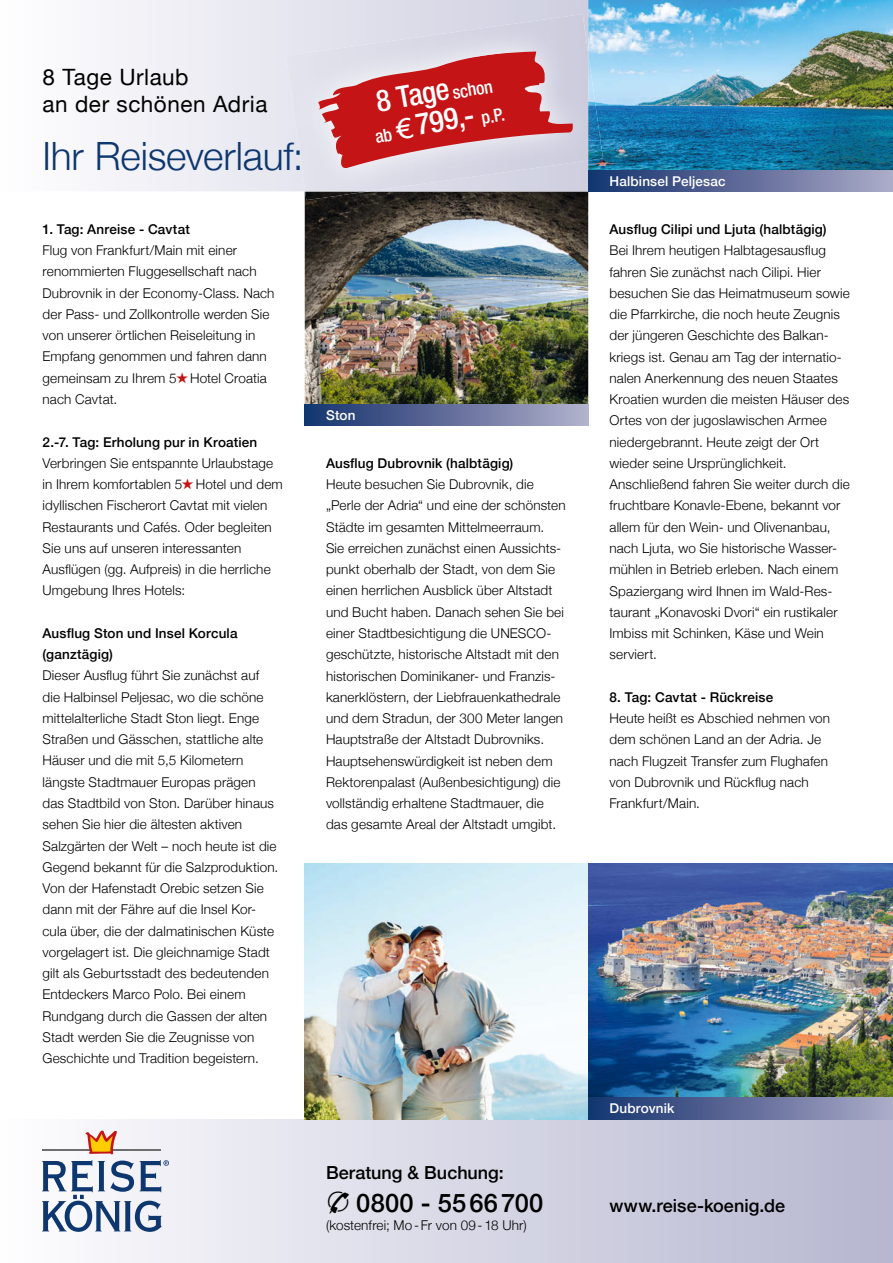
<style>
.page{position:relative;width:893px;height:1263px;background:#fff}
.page>*{position:absolute;margin:0;border:0;box-sizing:border-box;transform-origin:0 0}
.t1{font:300 39px "Helvetica Neue";letter-spacing:-.005em;color:#0e3770}
.t2{font:500 condensed 30px "Helvetica Neue";color:#fff}
.t3{font:500 25.5px "Helvetica Neue";letter-spacing:.01em;color:#000}
.t4{font:22.5px/27px "Helvetica Neue";letter-spacing:.025em;color:#000}
.t5{font:500 18px "Helvetica Neue";color:#000}
.t6{font:500 condensed 18px "Helvetica Neue";color:#fff}
.t7{font:300 13.5px/21.3px "Helvetica Neue";letter-spacing:.01em;color:#000}
.t8{font:500 13.5px/21.3px "Helvetica Neue";letter-spacing:.01em;color:#000}
.t9{font:500 13.5px "Helvetica Neue";letter-spacing:.01em;color:#fff}
.s1{color:#c51415}
.s2{font-size:18px}
.s3{font-family:"Euro Sans ITC";font-stretch:normal;font-size:30px}
.s4{font-size:30px}
</style>
<div class="page">
<div style="left:0;top:1119px;width:893px;height:144px;background:linear-gradient(to right,#fefdff,#b5b6d0)"></div>
<svg style="left:114px;top:0;width:474px;height:191px"></svg>
<img style="left:588px;top:0;width:305px;height:170px">
<div style="left:588px;top:170px;width:305px;height:22px;background:linear-gradient(to right,#13316c,#aba8c6)"></div>
<img style="left:305px;top:864px;width:588px;height:255px">
<img style="left:305px;top:192px;width:283px;height:212px">
<div style="left:305px;top:404px;width:283px;height:22px;background:linear-gradient(to right,#13316c,#b1aeca)"></div>
<div style="left:588px;top:1098px;width:305px;height:21px;background:linear-gradient(to right,#13316c,#aba8c6)"></div>
<img style="left:305px;top:191px;width:64px;height:1px">
<img style="left:286px;top:14px;width:302px;height:177px">
<svg style="left:298px;top:142px;width:2px;height:12px"></svg>
<img style="left:588px;top:53px;width:15px;height:108px">
<img style="left:305px;top:192px;width:62px;height:8px">
<svg style="left:315px;top:45px;width:260px;height:126px;background:#d07278"></svg>
<hr style="left:42px;top:1149px;width:119px;height:1px;background:#6e6e6e">
<svg style="left:85px;top:1130px;width:32px;height:24px"></svg>
<svg style="left:42px;top:1160px;width:127px;height:72px"></svg>
<svg style="left:328px;top:1192px;width:21px;height:22px"></svg>
<h3 class="t4" style="left:43px;top:65px;width:226px">8 Tage Urlaub<br>an der schönen Adria</h3>
<h1 class="t1" style="left:43px;top:125px;width:263px">Ihr Reiseverlauf:</h1>
<p class="t8" style="left:43px;top:217px;width:149px">1. Tag: Anreise - Cavtat</p>
<p class="t7" style="left:43px;top:239px;width:234px">Flug von Frankfurt/Main mit einer renommierten Fluggesellschaft nach Dubrovnik in der Economy-Class. Nach der Pass- und Zollkontrolle werden Sie von unserer örtlichen Reiseleitung in Empfang genommen und fahren dann gemeinsam zu Ihrem 5<span class="s1">★</span> Hotel Croatia nach Cavtat.</p>
<p class="t8" style="left:43px;top:430px;width:216px">2.-7. Tag: Erholung pur in Kroatien</p>
<p class="t7" style="left:43px;top:451px;width:242px">Verbringen Sie entspannte Urlaubstage in Ihrem komfortablen 5<span class="s1">★</span> Hotel und dem idyllischen Fischerort Cavtat mit vielen Restaurants und Cafés. Oder begleiten Sie uns auf unseren interessanten Ausflügen (gg. Aufpreis) in die herrliche Umgebung Ihres Hotels:</p>
<p class="t8" style="left:43px;top:621px;width:197px">Ausflug Ston und Insel Korcula (ganztägig)</p>
<p class="t7" style="left:43px;top:664px;width:237px">Dieser Ausflug führt Sie zunächst auf die Halbinsel Peljesac, wo die schöne mittelalterliche Stadt Ston liegt. Enge Straßen und Gässchen, stattliche alte Häuser und die mit 5,5 Kilometern längste Stadtmauer Europas prägen das Stadtbild von Ston. Darüber hinaus sehen Sie hier die ältesten aktiven Salzgärten der Welt – noch heute ist die Gegend bekannt für die Salzproduktion.<br>Von der Hafenstadt Orebic setzen Sie dann mit der Fähre auf die Insel Kor&shy;cula über, die der dalmatinischen Küste vorgelagert ist. Die gleichnamige Stadt gilt als Geburtsstadt des bedeutenden Entdeckers Marco Polo. Bei einem Rundgang durch die Gassen der alten Stadt werden Sie die Zeugnisse von Geschichte und Tradition begeistern.</p>
<h2 class="t2" style="left:373px;top:84px;width:119px;rotate:-10deg">8 Tage <span class="s2">schon</span></h2>
<h3 class="t6" style="left:374px;top:126px;width:133px;rotate:-10deg">ab <span class="s3">Ð</span> <span class="s4">799,-</span> p.P.</h3>
<p class="t9" style="left:326px;top:404px;width:31px">Ston</p>
<p class="t8" style="left:326px;top:451px;width:189px">Ausflug Dubrovnik (halbtägig)</p>
<p class="t7" style="left:326px;top:473px;width:241px">Heute besuchen Sie Dubrovnik, die „Perle der Adria“ und eine der schönsten Städte im gesamten Mittelmeerraum.<br>Sie erreichen zunächst einen Aussichts&shy;punkt oberhalb der Stadt, von dem Sie einen herrlichen Ausblick über Altstadt und Bucht haben. Danach sehen Sie bei einer Stadtbesichtigung die UNESCO&shy;geschützte, historische Altstadt mit den historischen Dominikaner- und Franzis&shy;kanerklöstern, der Liebfrauenkathedrale und dem Stradun, der 300 Meter langen Hauptstraße der Altstadt Dubrovniks.<br>Hauptsehenswürdigkeit ist neben dem Rektorenpalast (Außenbesichtigung) die vollständig erhaltene Stadtmauer, die das gesamte Areal der Altstadt umgibt.</p>
<h3 class="t5" style="left:326px;top:1158px;width:179px">Beratung &amp; Buchung:</h3>
<h3 class="t3" style="left:356px;top:1182px;width:189px">0800 - 55 66 700</h3>
<p class="t7" style="left:326px;top:1213px;width:202px">(kostenfrei; Mo - Fr von 09 - 18 Uhr)</p>
<p class="t9" style="left:609px;top:170px;width:118px">Halbinsel Peljesac</p>
<p class="t8" style="left:609px;top:217px;width:219px">Ausflug Cilipi und Ljuta (halbtägig)</p>
<p class="t7" style="left:609px;top:239px;width:242px">Bei Ihrem heutigen Halbtagesausflug fahren Sie zunächst nach Cilipi. Hier besuchen Sie das Heimatmuseum sowie die Pfarrkirche, die noch heute Zeugnis der jüngeren Geschichte des Balkan&shy;kriegs ist. Genau am Tag der internatio&shy;nalen Anerkennung des neuen Staates Kroatien wurden die meisten Häuser des Ortes von der jugoslawischen Armee niedergebrannt. Heute zeigt der Ort wieder seine Ursprünglichkeit.<br>Anschließend fahren Sie weiter durch die fruchtbare Konavle-Ebene, bekannt vor allem für den Wein- und Olivenanbau, nach Ljuta, wo Sie historische Wasser&shy;mühlen in Betrieb erleben. Nach einem Spaziergang wird Ihnen im Wald-Res&shy;taurant „Konavoski Dvori“ ein rustikaler Imbiss mit Schinken, Käse und Wein serviert.</p>
<p class="t8" style="left:609px;top:685px;width:165px">8. Tag: Cavtat - Rückreise</p>
<p class="t7" style="left:609px;top:707px;width:222px">Heute heißt es Abschied nehmen von dem schönen Land an der Adria. Je nach Flugzeit Transfer zum Flughafen von Dubrovnik und Rückflug nach<br>Frankfurt/Main.</p>
<p class="t9" style="left:609px;top:1098px;width:66px">Dubrovnik</p>
<h3 class="t5" style="left:609px;top:1191px;width:177px">www.reise-koenig.de</h3>
</div>
